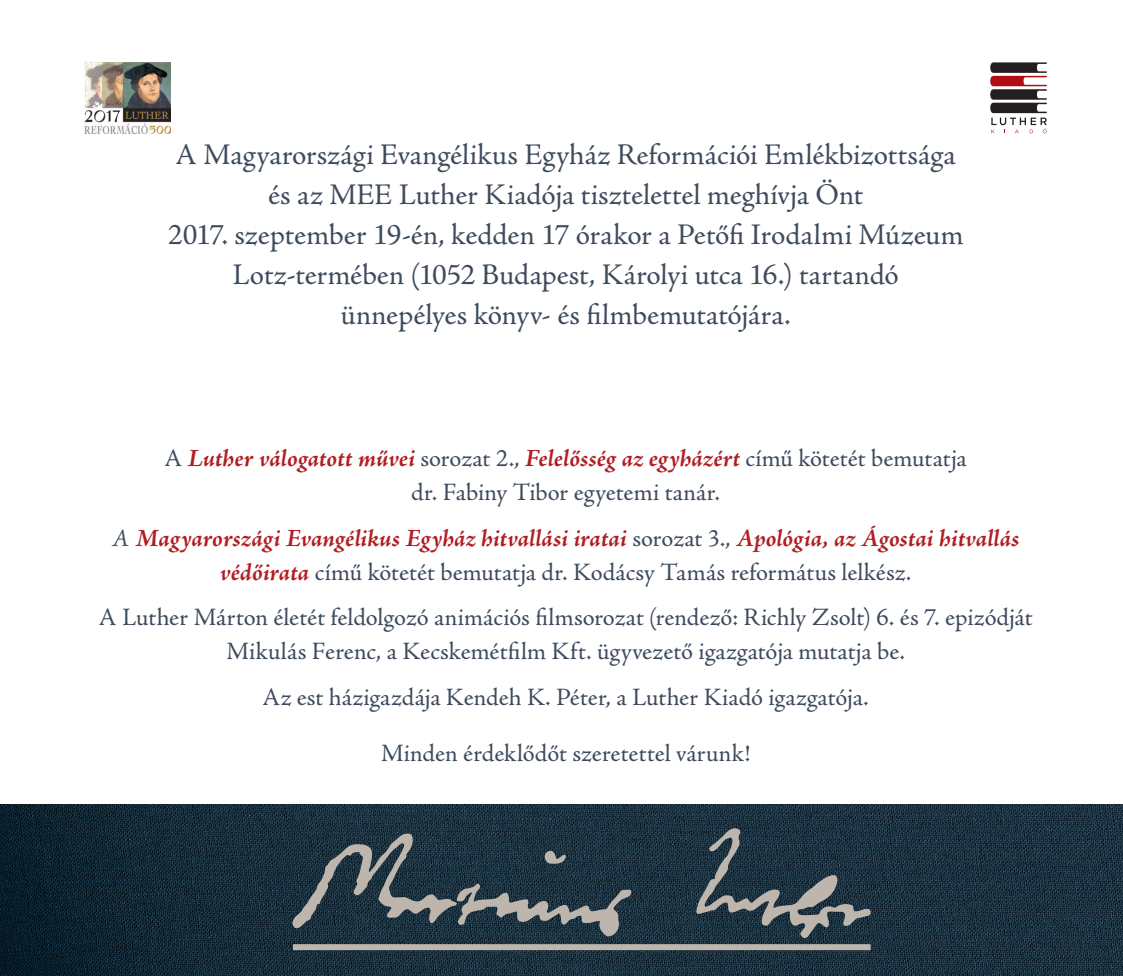
<style>
.page{position:relative;width:1123px;height:976px;background:#fff}
.page>*{position:absolute;margin:0;border:0;box-sizing:border-box;transform-origin:0 0}
.t1{font:30px/40px "Adobe Jenson Pro";color:#3e4b5d;text-align:center}
.t2{font:25px/34px "Adobe Jenson Pro";color:#3e4b5d;text-align:center}
.t3{font:italic 700 25px/34px "Adobe Jenson Pro";color:#b21d22;text-align:center}
.s1{font-weight:700;font-style:italic;color:#b21d22}
.s2{font-weight:400;color:#3e4b5d}
.s3{font-weight:400;font-style:normal;color:#3e4b5d}
</style>
<div class="page">
<img style="left:0;top:804px;width:1123px;height:171px">
<svg style="left:293px;top:943px;width:577px;height:6px;background:#9f9c98"></svg>
<svg style="left:291px;top:833px;width:340px;height:103px;background:#374852"></svg>
<svg style="left:695px;top:827px;width:175px;height:111px;background:#394953"></svg>
<svg style="left:990px;top:62px;width:56px;height:71px"></svg>
<img style="left:85px;top:62px;width:85px;height:71px">
<p class="t1" style="left:168px;top:135px;width:797px">A Magyarországi Evangélikus Egyház Reformációi Emlékbizottsága és az MEE Luther Kiadója tisztelettel meghívja Önt<br>2017. szeptember 19-én, kedden 17 órakor a Petőfi Irodalmi Múzeum Lotz-termében (1052 Budapest, Károlyi utca 16.) tartandó ünnepélyes könyv- és filmbemutatójára.</p>
<p class="t2" style="left:165px;top:442px;width:803px">A <span class="s1">Luther válogatott művei</span> sorozat 2., <span class="s1">Felelősség az egyházért</span> című kötetét bemutatja dr. Fabiny Tibor egyetemi tanár.</p>
<p class="t3" style="left:112px;top:522px;width:909px"><span class="s2">A</span> Magyarországi Evangélikus Egyház hitvallási iratai <span class="s3">sorozat 3.,</span> Apológia, az Ágostai hitvallás védőirata <span class="s3">című kötetét bemutatja dr. Kodácsy Tamás református lelkész.</span></p>
<p class="t2" style="left:99px;top:600px;width:935px">A Luther Márton életét feldolgozó animációs filmsorozat (rendező: Richly Zsolt) 6. és 7. epizódját<br>Mikulás Ferenc, a Kecskemétfilm Kft. ügyvezető igazgatója mutatja be.</p>
<p class="t2" style="left:263px;top:680px;width:607px">Az est házigazdája Kendeh K. Péter, a Luther Kiadó igazgatója.</p>
<p class="t2" style="left:381px;top:736px;width:371px">Minden érdeklődőt szeretettel várunk!</p>
</div>
